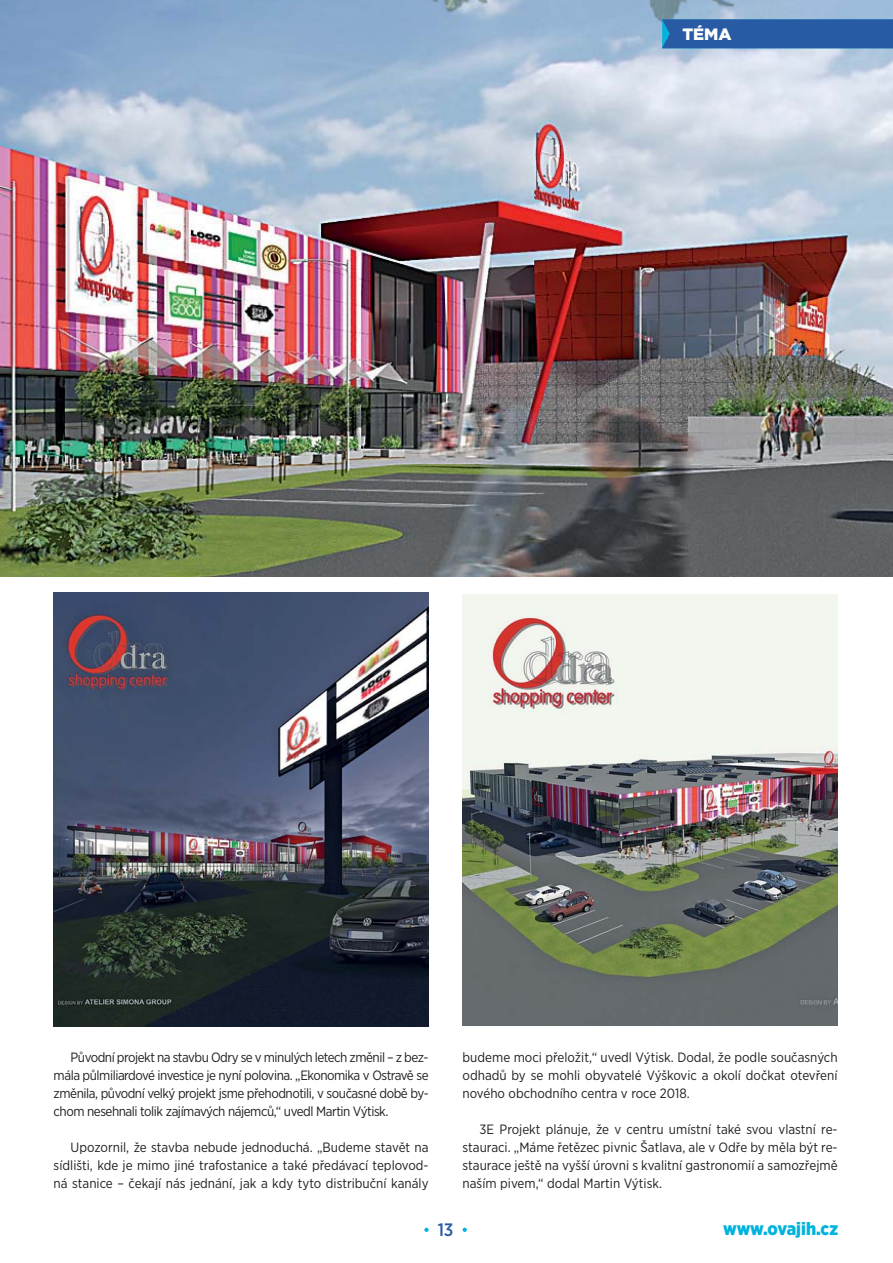
<style>
.page{position:relative;width:893px;height:1263px;background:#fff}
.page>*{position:absolute;margin:0;border:0;box-sizing:border-box;transform-origin:0 0}
.t1{font:900 18px "Gotham Narrow";letter-spacing:-.005em;color:#00b3dc}
.t2{font:500 18px "Gotham Narrow";color:#295ba4}
.t3{font:900 16.5px "Gotham";color:#fff}
.t4{font:13.5px/18px "Gotham Narrow";color:#231f20;text-align:justify}
</style>
<div class="page">
<img style="left:1px;top:0;width:891px;height:577px">
<img style="left:463px;top:595px;width:374px;height:431px">
<img style="left:54px;top:593px;width:375px;height:433px">
<div style="left:662px;top:19px;width:230px;height:29px;background:#295ba4"></div>
<svg style="left:424px;top:1228px;width:5px;height:4px"></svg>
<svg style="left:463px;top:1228px;width:4px;height:4px"></svg>
<p class="t3" style="left:682px;top:28px;width:51px">TÉMA</p>
<p class="t4" style="left:54px;top:1049px;width:376px;text-indent:17px">Původní projekt na stavbu Odry se v minulých letech změnil – z bez&shy;mála půlmiliardové investice je nyní polovina. „Ekonomika v Ostravě se změnila, původní velký projekt jsme přehodnotili, v současné době by&shy;chom nesehnali tolik zajímavých nájemců,“ uvedl Martin Výtisk.</p>
<p class="t4" style="left:54px;top:1139px;width:376px;text-indent:17px">Upozornil, že stavba nebude jednoduchá. „Budeme stavět na sídlišti, kde je mimo jiné trafostanice a také předávací teplovod&shy;ná stanice – čekají nás jednání, jak a kdy tyto distribuční kanály</p>
<p class="t4" style="left:463px;top:1049px;width:376px">budeme moci přeložit,“ uvedl Výtisk. Dodal, že podle současných odhadů by se mohli obyvatelé Výškovic a okolí dočkat otevření nového obchodního centra v roce 2018.</p>
<p class="t4" style="left:463px;top:1121px;width:376px;text-indent:17px">3E Projekt plánuje, že v centru umístní také svou vlastní re&shy;stauraci. „Máme řetězec pivnic Šatlava, ale v Odře by měla být re&shy;staurace ještě na vyšší úrovni s kvalitní gastronomií a samozřejmě naším pivem,“ dodal Martin Výtisk.</p>
<h1 class="t2" style="left:438px;top:1223px;width:17px">13</h1>
<h1 class="t1" style="left:723px;top:1218px;width:116px">www.ovajih.cz</h1>
</div>
